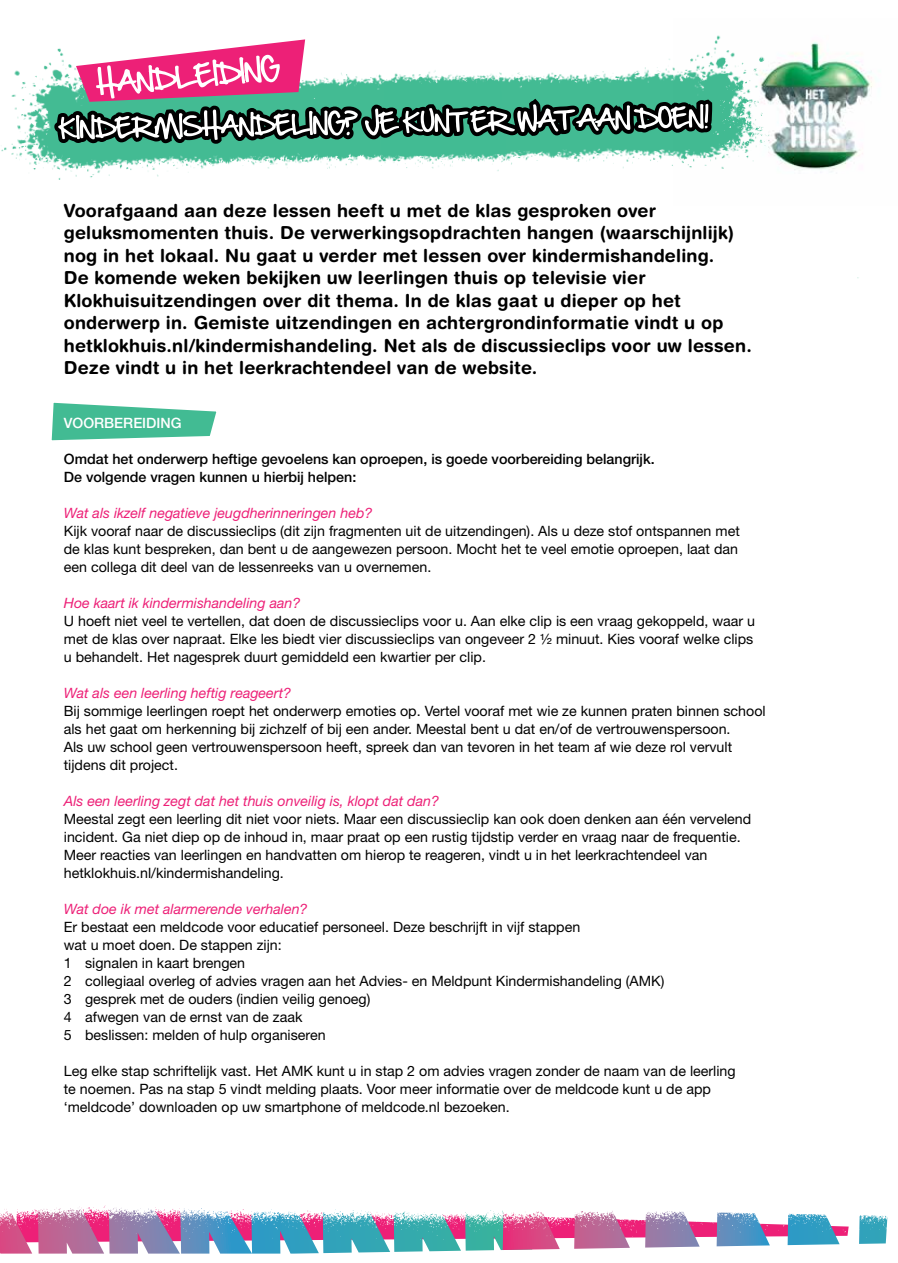
<style>
.page{position:relative;width:898px;height:1263px;background:#fff}
.page>*{position:absolute;margin:0;border:0;box-sizing:border-box;transform-origin:0 0}
.t1{font:700 18px/22.5px "Helvetica Rounded LT";letter-spacing:.01em;color:#000}
.t2{font:14.25px/18px "Helvetica Neue LT Std";color:#000}
.t3{font:italic 14.25px "Helvetica Neue LT Std";color:#ed2077}
.t4{font:500 14.25px/18px "Helvetica Neue LT Std";color:#000}
.t5{font:500 14.25px "Helvetica Neue LT Std";color:#fff}
</style>
<div class="page">
<svg style="left:0;top:1241px;width:886px;height:12px"></svg>
<img style="left:0;top:1205px;width:888px;height:36px">
<img style="left:1px;top:62px;width:374px;height:118px">
<img style="left:375px;top:144px;width:484px;height:135px">
<img style="left:696px;top:206px;width:163px;height:17px">
<svg style="left:51px;top:402px;width:166px;height:39px"></svg>
<svg style="left:54px;top:39px;width:619px;height:105px"></svg>
<img style="left:673px;top:35px;width:199px;height:171px">
<p class="t1" style="left:64px;top:199px;width:689px">Voorafgaand aan deze lessen heeft u met de klas gesproken over geluksmomenten thuis. De verwerkingsopdrachten hangen (waarschijnlijk) nog in het lokaal. Nu gaat u verder met lessen over kindermishandeling.<br>De komende weken bekijken uw leerlingen thuis op televisie vier Klokhuisuitzendingen over dit thema. In de klas gaat u dieper op het onderwerp in. Gemiste uitzendingen en achtergrondinformatie vindt u op hetklokhuis.nl/kindermishandeling. Net als de discussieclips voor uw lessen.<br>Deze vindt u in het leerkrachtendeel van de website.</p>
<p class="t5" style="left:64px;top:415px;width:119px">Voorbereiding</p>
<p class="t4" style="left:64px;top:450px;width:592px">Omdat het onderwerp heftige gevoelens kan oproepen, is goede voorbereiding belangrijk.<br>De volgende vragen kunnen u hierbij helpen:</p>
<p class="t3" style="left:64px;top:505px;width:310px">Wat als ikzelf negatieve jeugdherinneringen heb?</p>
<p class="t2" style="left:64px;top:522px;width:677px">Kijk vooraf naar de discussieclips (dit zijn fragmenten uit de uitzendingen). Als u deze stof ontspannen met de klas kunt bespreken, dan bent u de aangewezen persoon. Mocht het te veel emotie oproepen, laat dan een collega dit deel van de lessenreeks van u overnemen.</p>
<p class="t3" style="left:64px;top:595px;width:238px">Hoe kaart ik kindermishandeling aan?</p>
<p class="t2" style="left:64px;top:612px;width:692px">U hoeft niet veel te vertellen, dat doen de discussieclips voor u. Aan elke clip is een vraag gekoppeld, waar u met de klas over napraat. Elke les biedt vier discussieclips van ongeveer 2 ½ minuut. Kies vooraf welke clips u behandelt. Het nagesprek duurt gemiddeld een kwartier per clip.</p>
<p class="t3" style="left:64px;top:685px;width:229px">Wat als een leerling heftig reageert?</p>
<p class="t2" style="left:64px;top:702px;width:703px">Bij sommige leerlingen roept het onderwerp emoties op. Vertel vooraf met wie ze kunnen praten binnen school als het gaat om herkenning bij zichzelf of bij een ander. Meestal bent u dat en/of de vertrouwenspersoon.<br>Als uw school geen vertrouwenspersoon heeft, spreek dan van tevoren in het team af wie deze rol vervult tijdens dit project.</p>
<p class="t3" style="left:64px;top:793px;width:376px">Als een leerling zegt dat het thuis onveilig is, klopt dat dan?</p>
<p class="t2" style="left:64px;top:810px;width:688px">Meestal zegt een leerling dit niet voor niets. Maar een discussieclip kan ook doen denken aan één vervelend incident. Ga niet diep op de inhoud in, maar praat op een rustig tijdstip verder en vraag naar de frequentie.<br>Meer reacties van leerlingen en handvatten om hierop te reageren, vindt u in het leerkrachtendeel van hetklokhuis.nl/kindermishandeling.</p>
<p class="t3" style="left:64px;top:901px;width:245px">Wat doe ik met alarmerende verhalen?</p>
<p class="t2" style="left:64px;top:918px;width:602px">Er bestaat een meldcode voor educatief personeel. Deze beschrijft in vijf stappen<br>wat u moet doen. De stappen zijn:<br>1 signalen in kaart brengen<br>2 collegiaal overleg of advies vragen aan het Advies- en Meldpunt Kindermishandeling (AMK)<br>3 gesprek met de ouders (indien veilig genoeg)<br>4 afwegen van de ernst van de zaak<br>5 beslissen: melden of hulp organiseren</p>
<p class="t2" style="left:64px;top:1062px;width:673px">Leg elke stap schriftelijk vast. Het AMK kunt u in stap 2 om advies vragen zonder de naam van de leerling te noemen. Pas na stap 5 vindt melding plaats. Voor meer informatie over de meldcode kunt u de app ‘meldcode’ downloaden op uw smartphone of meldcode.nl bezoeken.</p>
</div>
